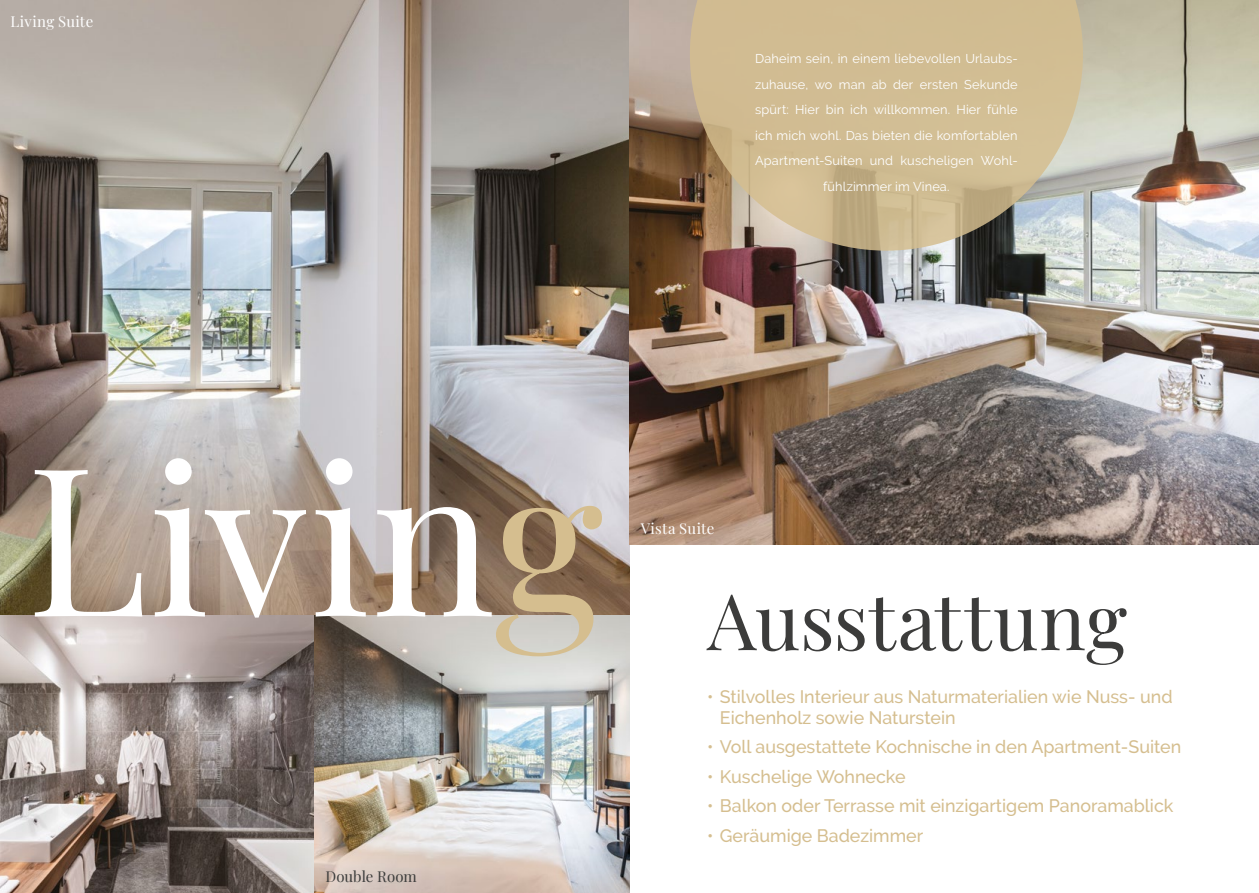
<style>
.page{position:relative;width:1259px;height:893px;background:#fff}
.page>*{position:absolute;margin:0;border:0;box-sizing:border-box;transform-origin:0 0}
.t1{font:207px "Playfair Display";letter-spacing:.005em;color:#fff}
.t2{font:78px "Playfair Display";color:#3c3c3b}
.t3{font:500 18px/21px "Raleway";color:#d5be8f}
.t4{font:15px "Playfair Display";letter-spacing:.025em;color:#fff}
.t5{font:15px "Playfair Display";color:#3c3c3b}
.t6{font:12.75px/25.5px "Raleway";letter-spacing:.01em;color:#fff;text-align:center}
.s1{color:#d5be8f}
</style>
<div class="page">
<img style="left:0;top:0;width:629px;height:893px">
<svg style="left:0;top:615px;width:315px;height:278px;background:#998d89"></svg>
<img style="left:629px;top:0;width:630px;height:544px">
<svg style="left:690px;top:0;width:393px;height:251px;background:#c8b590"></svg>
<p class="t4" style="left:11px;top:9px;width:84px">Living Suite</p>
<p class="t6" style="left:755px;top:46px;width:264px">Daheim sein, in einem liebevollen Urlaubs&shy;zuhause, wo man ab der ersten Sekunde spürt: Hier bin ich willkommen. Hier fühle ich mich wohl. Das bieten die komfortablen Apartment-Suiten und kuscheligen Wohl&shy;fühlzimmer im Vinea.</p>
<h1 class="t1" style="left:26px;top:377px;width:579px">Livin<span class="s1">g</span></h1>
<p class="t5" style="left:325px;top:865px;width:93px">Double Room</p>
<p class="t4" style="left:641px;top:516px;width:75px">Vista Suite</p>
<h2 class="t2" style="left:707px;top:560px;width:421px">Ausstattung</h2>
<p class="t3" style="left:720px;top:686px;width:454px;text-indent:-13px">• Stilvolles Interieur aus Naturmaterialien wie Nuss- und<br>Eichenholz sowie Naturstein</p>
<p class="t3" style="left:707px;top:737px;width:476px">• Voll ausgestattete Kochnische in den Apartment-Suiten</p>
<p class="t3" style="left:707px;top:766px;width:200px">• Kuschelige Wohnecke</p>
<p class="t3" style="left:707px;top:796px;width:468px">• Balkon oder Terrasse mit einzigartigem Panoramablick</p>
<p class="t3" style="left:707px;top:825px;width:218px">• Geräumige Badezimmer</p>
</div>
